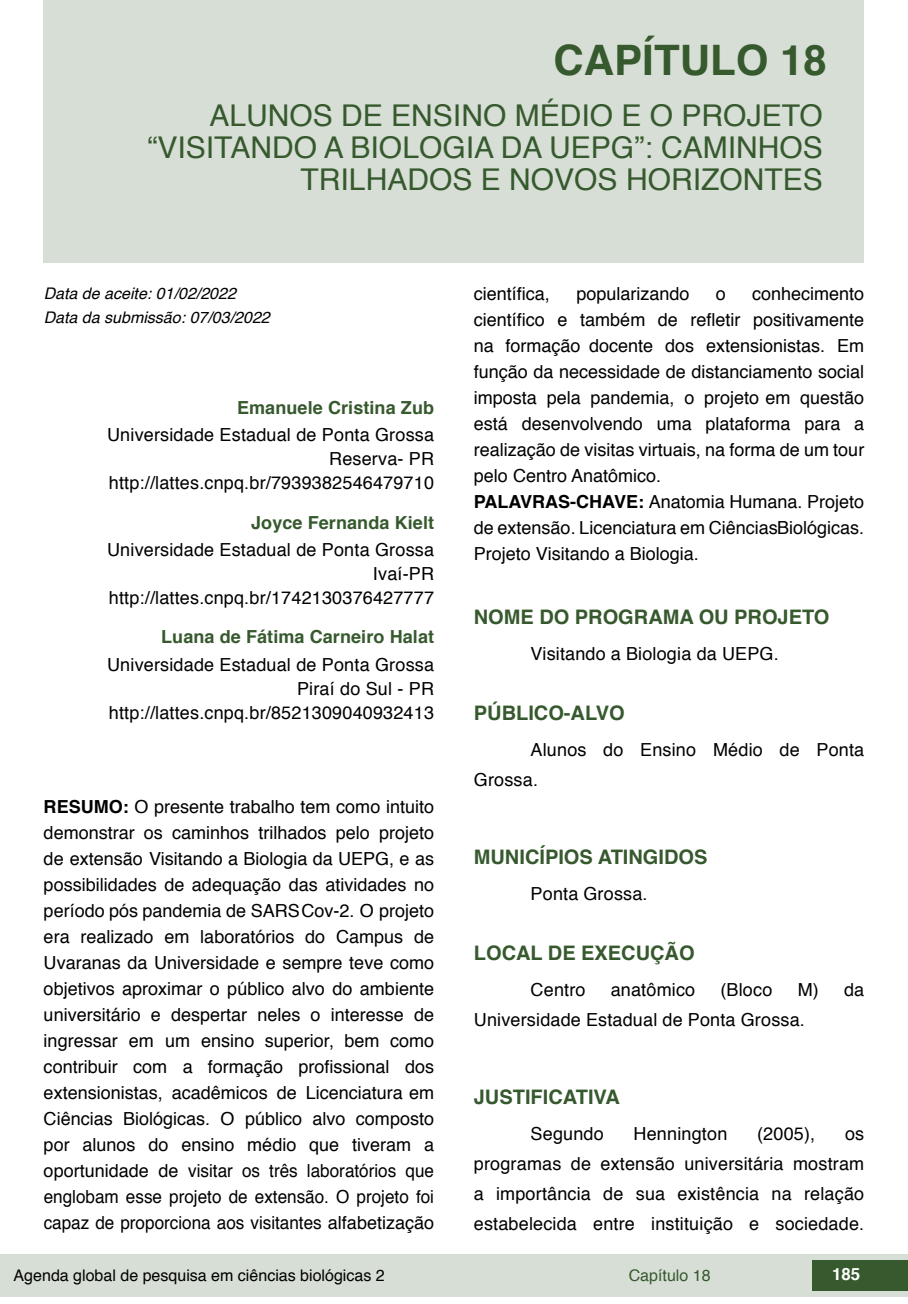
<style>
.page{position:relative;width:908px;height:1304px;background:#fff}
.page>*{position:absolute;margin:0;border:0;box-sizing:border-box;transform-origin:0 0}
.capítulos{font:700 42px "Helvetica";color:#36592e}
.nome_artigos{font:30px/32px "Helvetica";color:#36592e;text-align:right}
.TITULOS{font:700 20px "Helvetica";color:#36592e}
.Resumos_e_PC_TXT{font:18px/26px "Helvetica";color:#000;text-align:justify}
.txt{font:18px/30px "Helvetica";letter-spacing:.01em;color:#000}
.info_autores{font:18px "Helvetica";letter-spacing:.01em;color:#000}
.nome_autores{font:700 18px "Helvetica";letter-spacing:.005em;color:#36592e}
.t1{font:700 16.8px "Helvetica";color:#fff}
.data{font:italic 16px "Helvetica";color:#000}
.t2{font:16px "Helvetica";color:#000}
.t3{font:16px "Helvetica";color:#36592e}
.s1{font-weight:700}
</style>
<div class="page">
<div style="left:0;top:1254px;width:906px;height:43px;background:#d7ded5"></div>
<div style="left:812px;top:1261px;width:95px;height:30px;background:#36592e"></div>
<div style="left:44px;top:0;width:819px;height:263px;background:#d7ded5"></div>
<p class="capítulos" style="left:553px;top:26px;width:275px">CAPÍTULO 18</p>
<p class="nome_artigos" style="left:147px;top:101px;width:676px">ALUNOS DE ENSINO MÉDIO E O PROJETO “VISITANDO A BIOLOGIA DA UEPG”: CAMINHOS<br>TRILHADOS E NOVOS HORIZONTES</p>
<p class="data" style="left:44px;top:280px;width:194px">Data de aceite: 01/02/2022</p>
<p class="data" style="left:44px;top:304px;width:227px">Data da submissão: 07/03/2022</p>
<p class="nome_autores" style="left:237px;top:393px;width:198px">Emanuele Cristina Zub</p>
<p class="info_autores" style="left:107px;top:421px;width:328px">Universidade Estadual de Ponta Grossa</p>
<p class="info_autores" style="left:329px;top:445px;width:106px">Reserva- PR</p>
<p class="info_autores" style="left:109px;top:469px;width:326px">http://lattes.cnpq.br/7939382546479710</p>
<p class="nome_autores" style="left:251px;top:508px;width:184px">Joyce Fernanda Kielt</p>
<p class="info_autores" style="left:107px;top:536px;width:328px">Universidade Estadual de Ponta Grossa</p>
<p class="info_autores" style="left:373px;top:560px;width:63px">Ivaí-PR</p>
<p class="info_autores" style="left:109px;top:584px;width:326px">http://lattes.cnpq.br/1742130376427777</p>
<p class="nome_autores" style="left:161px;top:622px;width:274px">Luana de Fátima Carneiro Halat</p>
<p class="info_autores" style="left:107px;top:650px;width:328px">Universidade Estadual de Ponta Grossa</p>
<p class="info_autores" style="left:297px;top:674px;width:138px">Piraí do Sul - PR</p>
<p class="info_autores" style="left:109px;top:698px;width:326px">http://lattes.cnpq.br/8521309040932413</p>
<p class="Resumos_e_PC_TXT" style="left:44px;top:794px;width:392px"><span class="s1">RESUMO:</span> O presente trabalho tem como intuito demonstrar os caminhos trilhados pelo projeto de extensão Visitando a Biologia da UEPG, e as possibilidades de adequação das atividades no período pós pandemia de SARS Cov-2. O projeto era realizado em laboratórios do Campus de Uvaranas da Universidade e sempre teve como objetivos aproximar o público alvo do ambiente universitário e despertar neles o interesse de ingressar em um ensino superior, bem como contribuir com a formação profissional dos extensionistas, acadêmicos de Licenciatura em Ciências Biológicas. O público alvo composto por alunos do ensino médio que tiveram a oportunidade de visitar os três laboratórios que englobam esse projeto de extensão. O projeto foi capaz de proporciona aos visitantes alfabetização</p>
<p class="Resumos_e_PC_TXT" style="left:473px;top:281px;width:78px">científica,</p>
<p class="Resumos_e_PC_TXT" style="left:576px;top:281px;width:115px">popularizando</p>
<p class="Resumos_e_PC_TXT" style="left:715px;top:281px;width:12px">o</p>
<p class="Resumos_e_PC_TXT" style="left:473px;top:281px;width:392px;text-indent:278px">conhecimento científico e também de refletir positivamente na formação docente dos extensionistas. Em função da necessidade de distanciamento social imposta pela pandemia, o projeto em questão está desenvolvendo uma plataforma para a realização de visitas virtuais, na forma de um tour pelo Centro Anatômico.</p>
<p class="Resumos_e_PC_TXT" style="left:473px;top:489px;width:392px"><span class="s1">PALAVRAS-CHAVE:</span> Anatomia Humana. Projeto de extensão. Licenciatura em Ciências Biológicas.<br>Projeto Visitando a Biologia.</p>
<p class="TITULOS" style="left:473px;top:601px;width:357px">NOME DO PROGRAMA OU PROJETO</p>
<p class="txt" style="left:530px;top:639px;width:249px">Visitando a Biologia da UEPG.</p>
<p class="TITULOS" style="left:473px;top:697px;width:152px">PÚBLICO-ALVO</p>
<p class="txt" style="left:473px;top:735px;width:392px;text-indent:57px">Alunos do Ensino Médio de Ponta<br>Grossa.</p>
<p class="TITULOS" style="left:473px;top:841px;width:235px">MUNICÍPIOS ATINGIDOS</p>
<p class="txt" style="left:530px;top:879px;width:118px">Ponta Grossa.</p>
<p class="TITULOS" style="left:473px;top:937px;width:222px">LOCAL DE EXECUÇÃO</p>
<p class="txt" style="left:530px;top:975px;width:56px">Centro</p>
<p class="txt" style="left:610px;top:975px;width:86px">anatômico</p>
<p class="txt" style="left:720px;top:975px;width:53px">(Bloco</p>
<p class="txt" style="left:473px;top:975px;width:392px;text-indent:324px">M) da<br>Universidade Estadual de Ponta Grossa.</p>
<p class="TITULOS" style="left:473px;top:1081px;width:147px">JUSTIFICATIVA</p>
<p class="txt" style="left:530px;top:1119px;width:75px">Segundo</p>
<p class="txt" style="left:633px;top:1119px;width:95px">Hennington</p>
<p class="txt" style="left:756px;top:1119px;width:60px">(2005),</p>
<p class="txt" style="left:473px;top:1119px;width:392px;text-align:justify;text-indent:371px">os programas de extensão universitária mostram a importância de sua existência na relação estabelecida entre instituição e sociedade.</p>
<p class="t2" style="left:14px;top:1263px;width:372px">Agenda global de pesquisa em ciências biológicas 2</p>
<p class="t3" style="left:628px;top:1263px;width:83px">Capítulo 18</p>
<p class="t1" style="left:831px;top:1261px;width:30px">185</p>
</div>
